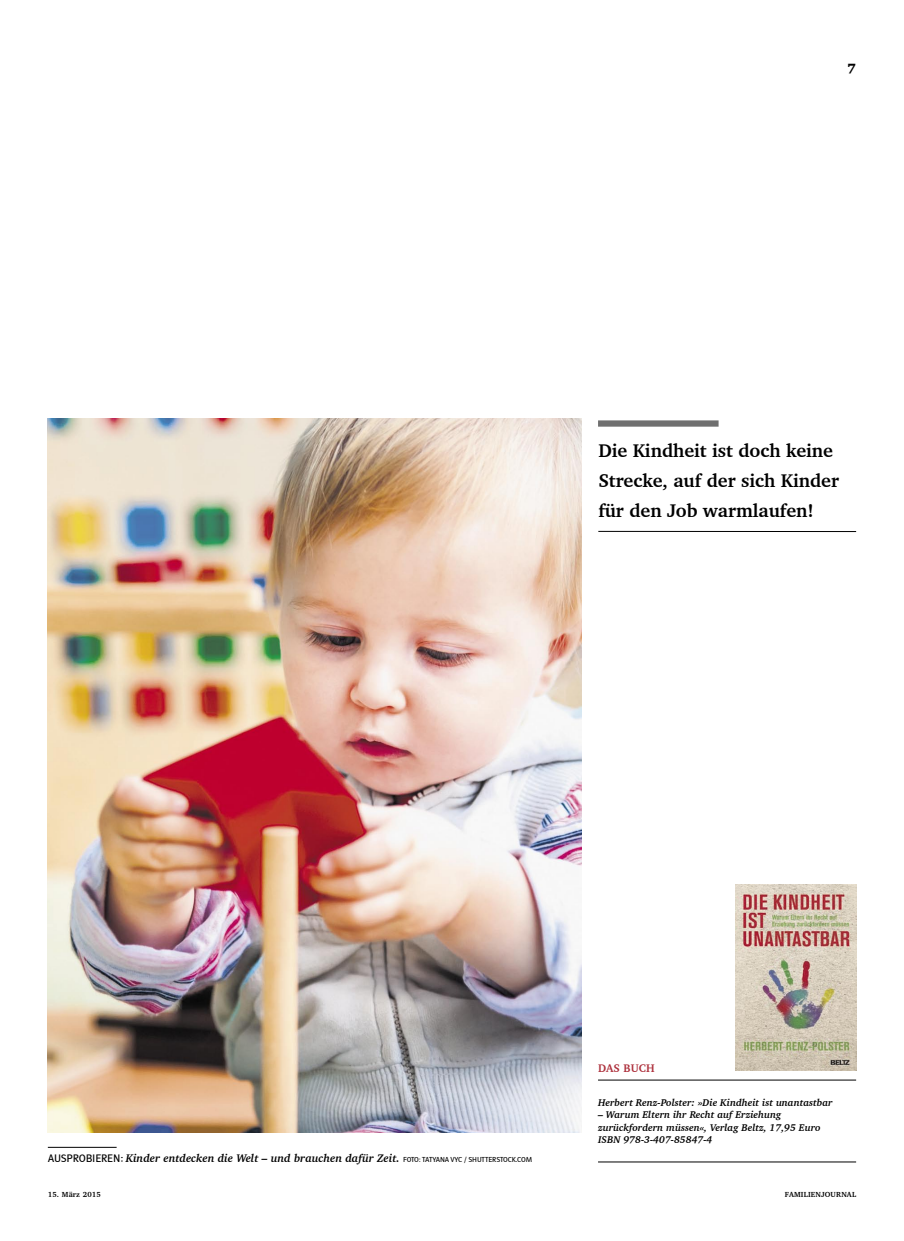
<style>
.page{position:relative;width:904px;height:1241px;background:#fff}
.page>*{position:absolute;margin:0;border:0;box-sizing:border-box;transform-origin:0 0}
._05_FJ_Kommentar_Ranking{font:700 18.75px/30px "Charter BT Pro";color:#000}
.t1{font:900 13.75px "Charter BT Pro";color:#000}
._06_FJ_Bildunterschrift_Charter{font:italic 700 11.25px "Charter BT Pro";color:#000}
._08_FJ_Kasten_Stichzeile_Charter{font:700 11.25px "Charter BT Pro";letter-spacing:.015em;color:#ad303c}
._06_FJ_Quelle{font:italic 700 10px/12.5px "Charter BT Pro";color:#000}
.t2{font:700 7.5px "Charter BT Pro";letter-spacing:.025em;color:#000}
.s1{font-family:"Polo 11 K Buch";font-weight:400;font-style:normal}
.s2{font-family:"Polo 11 K Buch";font-weight:400;font-style:normal;font-size:7.5px}
</style>
<div class="page">
<img style="left:48px;top:418px;width:533px;height:713px">
<hr style="left:48px;top:1146px;width:69px;height:1px;background:#000">
<hr style="left:598px;top:531px;width:258px;height:1px;background:#000">
<div style="left:598px;top:420px;width:120px;height:6px;background:#6f6f6f"></div>
<hr style="left:598px;top:1079px;width:258px;height:1px;background:#000">
<hr style="left:598px;top:1161px;width:258px;height:1px;background:#000">
<img style="left:735px;top:884px;width:121px;height:186px">
<p class="t1" style="left:847px;top:59px;width:10px">7</p>
<p class="_05_FJ_Kommentar_Ranking" style="left:598px;top:435px;width:242px">Die Kindheit ist doch keine<br>Strecke, auf der sich Kinder für den Job warmlaufen!</p>
<p class="_06_FJ_Bildunterschrift_Charter" style="left:48px;top:1150px;width:486px"><span class="s1">AUSPROBIEREN:</span> Kinder entdecken die Welt – und brauchen dafür Zeit. <span class="s2">FOTO: TATYANA VYC / SHUTTERSTOCK.COM</span></p>
<p class="_08_FJ_Kasten_Stichzeile_Charter" style="left:598px;top:1060px;width:58px">DAS BUCH</p>
<p class="_06_FJ_Quelle" style="left:598px;top:1095px;width:236px">Herbert Renz-Polster: »Die Kindheit ist unantastbar</p>
<p class="_06_FJ_Quelle" style="left:598px;top:1108px;width:224px">– Warum Eltern ihr Recht auf Erziehung zurückfordern müssen«, Verlag Beltz, 17,95 Euro<br>ISBN 978-3-407-85847-4</p>
<p class="t2" style="left:48px;top:1189px;width:54px">15. März 2015</p>
<p class="t2" style="left:784px;top:1189px;width:73px">FAMILIENJOURNAL</p>
</div>
